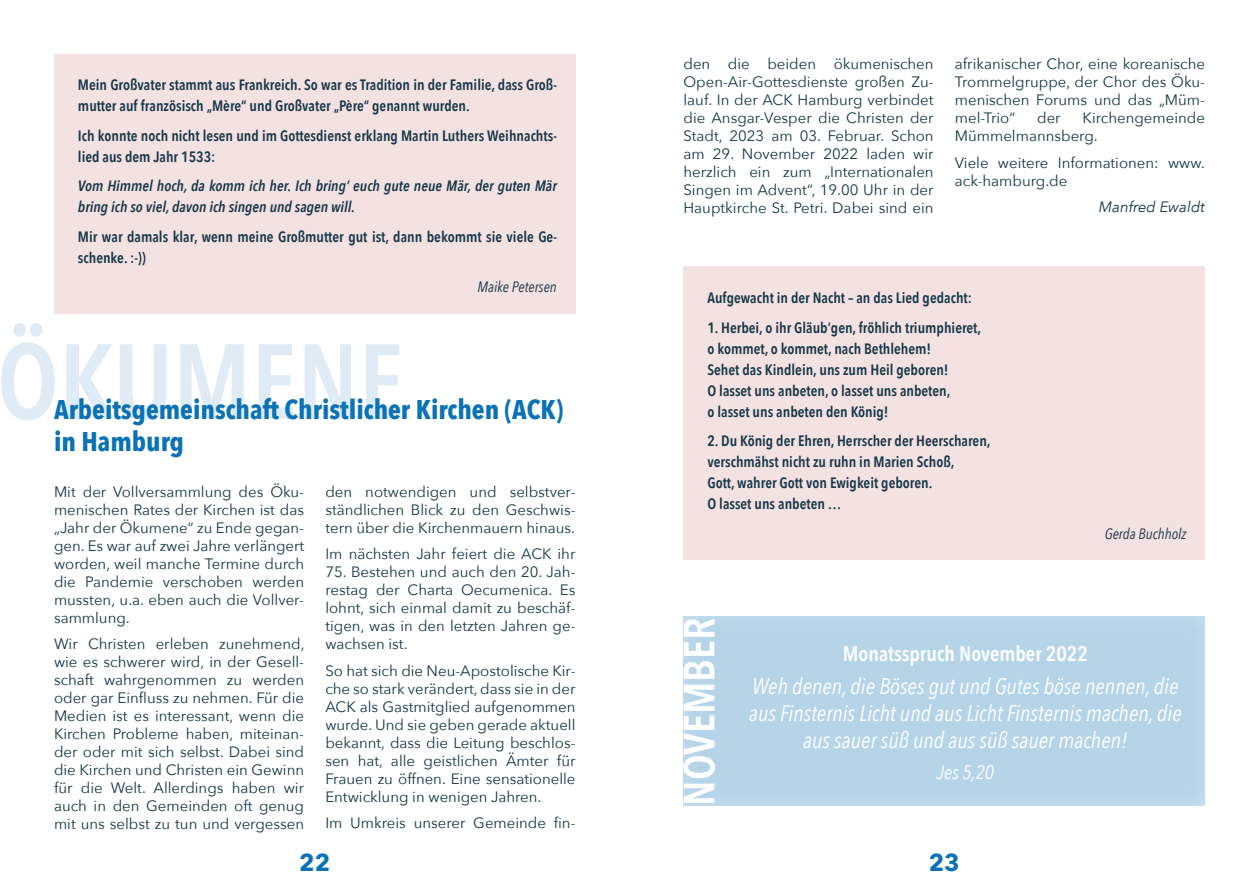
<style>
.page{position:relative;width:1259px;height:893px;background:#fff}
.page>*{position:absolute;margin:0;border:0;box-sizing:border-box;transform-origin:0 0}
.t1{font:600 105px "Avenir Next Condensed";color:#0a72b5}
.t2{font:600 43.35px "Avenir Next Condensed";color:#fff}
.t3{font:700 27px/32.4px "Avenir Next Condensed";color:#0a72b5}
.Fließtext{font:700 24px "Avenir Next";color:#0a72b5}
.t4{font:italic 22.5px/27px "Avenir Next Condensed";color:#fff;text-align:center}
.t5{font:600 21px "Avenir Next Condensed";color:#fff}
.t6{font:italic 19.5px "Avenir Next Condensed";color:#fff}
.Fließtext-2{font:15px/18px "Avenir Next";color:#153748;text-align:justify}
.t7{font:600 15px/21px "Avenir Next Condensed";color:#153748}
.t8{font:italic 600 15px/21px "Avenir Next Condensed";color:#153748}
.t9{font:italic 15px "Avenir Next Condensed";color:#153748}
.Fließtext-3{font:italic 15px "Avenir Next";color:#153748}
</style>
<div class="page">
<div style="left:683px;top:267px;width:522px;height:293px;background:#f4e2e2"></div>
<div style="left:677px;top:612px;width:529px;height:195px;background:#b5d4e8"></div>
<div style="left:54px;top:54px;width:521px;height:260px;background:#f4e2e2"></div>
<p class="t7" style="left:78px;top:74px;width:480px">Mein Großvater stammt aus Frankreich. So war es Tradition in der Familie, dass Groß&shy;mutter auf französisch „Mère“ und Großvater „Père“ genannt wurden.</p>
<p class="t7" style="left:78px;top:125px;width:480px">Ich konnte noch nicht lesen und im Gottesdienst erklang Martin Luthers Weihnachts&shy;lied aus dem Jahr 1533:</p>
<p class="t8" style="left:78px;top:175px;width:480px">Vom Himmel hoch, da komm ich her. Ich bring’ euch gute neue Mär, der guten Mär bring ich so viel, davon ich singen und sagen will.</p>
<p class="t7" style="left:78px;top:226px;width:480px">Mir war damals klar, wenn meine Großmutter gut ist, dann bekommt sie viele Ge&shy;schenke. :-))</p>
<p class="t9" style="left:477px;top:278px;width:81px">Maike Petersen</p>
<h1 class="t1" style="left:-3px;top:291px;width:409px">ÖKUMENE</h1>
<p class="t3" style="left:54px;top:393px;width:511px">Arbeitsgemeinschaft Christlicher Kirchen (ACK) in Hamburg</p>
<p class="Fließtext-2" style="left:54px;top:482px;width:252px">Mit der Vollversammlung des Öku&shy;menischen Rates der Kirchen ist das „Jahr der Ökumene“ zu Ende gegan&shy;gen. Es war auf zwei Jahre verlängert worden, weil manche Termine durch die Pandemie verschoben werden mussten, u.a. eben auch die Vollver&shy;sammlung.</p>
<p class="Fließtext-2" style="left:54px;top:634px;width:252px">Wir Christen erleben zunehmend, wie es schwerer wird, in der Gesell&shy;schaft wahrgenommen zu werden oder gar Einfluss zu nehmen. Für die Medien ist es interessant, wenn die Kirchen Probleme haben, miteinan&shy;der oder mit sich selbst. Dabei sind die Kirchen und Christen ein Gewinn für die Welt. Allerdings haben wir auch in den Gemeinden oft genug mit uns selbst zu tun und vergessen</p>
<p class="Fließtext-2" style="left:325px;top:482px;width:252px">den notwendigen und selbstver&shy;ständlichen Blick zu den Geschwis&shy;tern über die Kirchenmauern hinaus.</p>
<p class="Fließtext-2" style="left:325px;top:544px;width:252px">Im nächsten Jahr feiert die ACK ihr</p>
<p class="Fließtext-2" style="left:325px;top:562px;width:252px">75. Bestehen und auch den 20. Jah&shy;restag der Charta Oecumenica. Es lohnt, sich einmal damit zu beschäf&shy;tigen, was in den letzten Jahren ge&shy;wachsen ist.</p>
<p class="Fließtext-2" style="left:325px;top:661px;width:252px">So hat sich die Neu-Apostolische Kir&shy;che so stark verändert, dass sie in der ACK als Gastmitglied aufgenommen wurde. Und sie geben gerade aktuell bekannt, dass die Leitung beschlos&shy;sen hat, alle geistlichen Ämter für Frauen zu öffnen. Eine sensationelle Entwicklung in wenigen Jahren.</p>
<p class="Fließtext-2" style="left:325px;top:813px;width:252px">Im Umkreis unserer Gemeinde fin-</p>
<p class="Fließtext" style="left:299px;top:842px;width:33px">22</p>
<p class="Fließtext-2" style="left:683px;top:54px;width:252px">den die beiden ökumenischen Open-Air-Gottesdienste großen Zu&shy;lauf. In der ACK Hamburg verbindet die Ansgar-Vesper die Christen der Stadt, 2023 am 03. Februar. Schon am 29. November 2022 laden wir herzlich ein zum „Internationalen Singen im Advent“, 19.00 Uhr in der Hauptkirche St. Petri. Dabei sind ein</p>
<p class="Fließtext-2" style="left:955px;top:54px;width:252px">afrikanischer Chor, eine koreanische Trommelgruppe, der Chor des Öku&shy;menischen Forums und das „Müm&shy;mel-Trio“</p>
<p class="Fließtext-2" style="left:955px;top:108px;width:252px;text-indent:128px">Kirchengemeinde<br>Mümmelmannsberg.</p>
<p class="Fließtext-2" style="left:955px;top:153px;width:252px">Viele weitere Informationen: www. ack-hamburg.de</p>
<p class="Fließtext-3" style="left:1098px;top:194px;width:108px">Manfred Ewaldt</p>
<p class="Fließtext-2" style="left:1037px;top:108px;width:25px">der</p>
<p class="t7" style="left:707px;top:287px;width:266px">Aufgewacht in der Nacht – an das Lied gedacht:</p>
<p class="t7" style="left:707px;top:316px;width:275px">1. Herbei, o ihr Gläub’gen, fröhlich triumphieret,</p>
<p class="t7" style="left:707px;top:337px;width:225px">o kommet, o kommet, nach Bethlehem!</p>
<p class="t7" style="left:707px;top:358px;width:243px">Sehet das Kindlein, uns zum Heil geboren!</p>
<p class="t7" style="left:707px;top:379px;width:244px">O lasset uns anbeten, o lasset uns anbeten,</p>
<p class="t7" style="left:707px;top:400px;width:183px">o lasset uns anbeten den König!</p>
<p class="t7" style="left:707px;top:430px;width:285px">2. Du König der Ehren, Herrscher der Heerscharen,</p>
<p class="t7" style="left:707px;top:451px;width:248px">verschmähst nicht zu ruhn in Marien Schoß,</p>
<p class="t7" style="left:707px;top:472px;width:226px">Gott, wahrer Gott von Ewigkeit geboren.</p>
<p class="t7" style="left:707px;top:493px;width:135px">O lasset uns anbeten …</p>
<p class="t9" style="left:1104px;top:524px;width:83px">Gerda Buchholz</p>
<p class="t2" style="left:662px;top:806px;width:189px;rotate:-90deg">NOVEMBER</p>
<p class="t5" style="left:843px;top:635px;width:246px">Monatsspruch November 2022</p>
<p class="t4" style="left:749px;top:672px;width:434px">Weh denen, die Böses gut und Gutes böse nennen, die aus Finsternis Licht und aus Licht Finsternis machen, die aus sauer süß und aus süß sauer machen!</p>
<p class="t6" style="left:937px;top:761px;width:58px">Jes 5,20</p>
<p class="Fließtext" style="left:928px;top:842px;width:33px">23</p>
</div>
